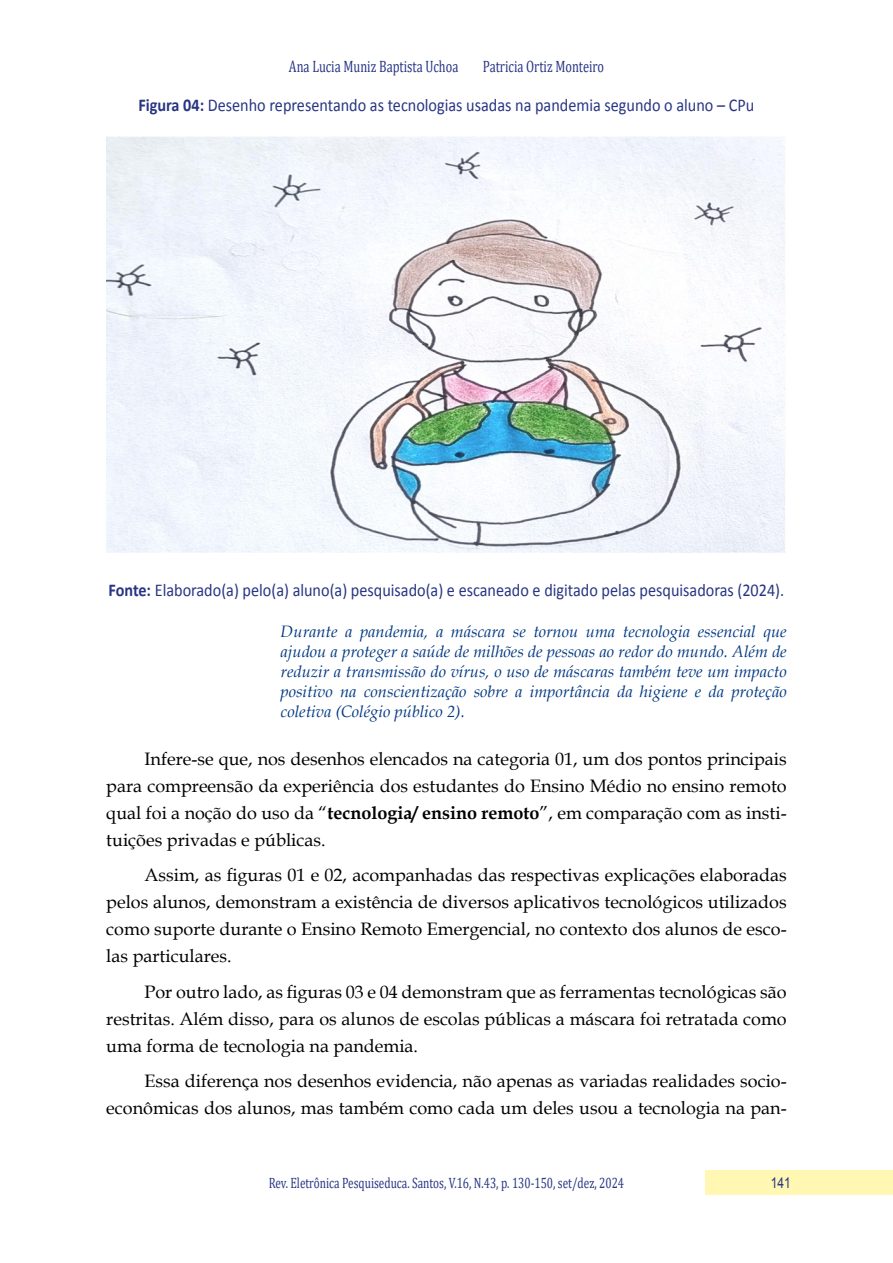
<style>
.page{position:relative;width:893px;height:1263px;background:#fff}
.page>*{position:absolute;margin:0;border:0;box-sizing:border-box;transform-origin:0 0}
.t1{font:18px/27px "Book Antiqua";color:#000;text-align:justify}
.t2{font:18px "Calibri";color:#283583;scale:.9 1}
.t3{font:italic 16.5px/19.8px "Book Antiqua";color:#003882;text-align:justify}
.t4{font:16.5px "Cambria";color:#283583;scale:.75 1}
.t5{font:15px "Cambria";color:#283583;scale:.75 1}
.t6{font:15px "Arial";color:#283583;scale:.8 1}
.s1{font-weight:700}
</style>
<div class="page">
<div style="left:706px;top:1170px;width:187px;height:25px;background:#fff7b2"></div>
<img style="left:106px;top:136px;width:679px;height:417px">
<p class="t4" style="left:289px;top:57px;width:227px">Ana Lucia Muniz Baptista Uchoa</p>
<p class="t4" style="left:483px;top:57px;width:163px">Patricia Ortiz Monteiro</p>
<p class="t2" style="left:138px;top:93px;width:686px"><span class="s1">Figura 04:</span> Desenho representando as tecnologias usadas na pandemia segundo o aluno – CPu</p>
<p class="t2" style="left:109px;top:578px;width:752px"><span class="s1">Fonte:</span> Elaborado(a) pelo(a) aluno(a) pesquisado(a) e escaneado e digitado pelas pesquisadoras (2024).</p>
<p class="t3" style="left:281px;top:621px;width:508px">Durante a pandemia, a máscara se tornou uma tecnologia essencial que ajudou a proteger a saúde de milhões de pessoas ao redor do mundo. Além de reduzir a transmissão do vírus, o uso de máscaras também teve um impacto positivo na conscientização sobre a importância da higiene e da proteção coletiva (Colégio público 2).</p>
<p class="t1" style="left:106px;top:745px;width:682px;text-indent:38px">Infere-se que, nos desenhos elencados na categoria 01, um dos pontos principais para compreensão da experiência dos estudantes do Ensino Médio no ensino remoto qual foi a noção do uso da “<span class="s1">tecnologia/ ensino remoto</span>”, em comparação com as insti&shy;tuições privadas e públicas.</p>
<p class="t1" style="left:106px;top:861px;width:682px;text-indent:38px">Assim, as figuras 01 e 02, acompanhadas das respectivas explicações elaboradas pelos alunos, demonstram a existência de diversos aplicativos tecnológicos utilizados como suporte durante o Ensino Remoto Emergencial, no contexto dos alunos de esco&shy;las particulares.</p>
<p class="t1" style="left:106px;top:978px;width:682px;text-indent:38px">Por outro lado, as figuras 03 e 04 demonstram que as ferramentas tecnológicas são restritas. Além disso, para os alunos de escolas públicas a máscara foi retratada como uma forma de tecnologia na pandemia.</p>
<p class="t1" style="left:106px;top:1067px;width:682px;text-align:right">Essa diferença nos desenhos evidencia, não apenas as variadas realidades socio&shy;econômicas dos alunos, mas também como cada um deles usou a tecnologia na pan-</p>
<p class="t5" style="left:269px;top:1174px;width:475px">Rev. Eletrônica Pesquiseduca. Santos, V.16, N.43, p. 130-150, set/dez, 2024</p>
<p class="t6" style="left:771px;top:1173px;width:27px">141</p>
</div>
